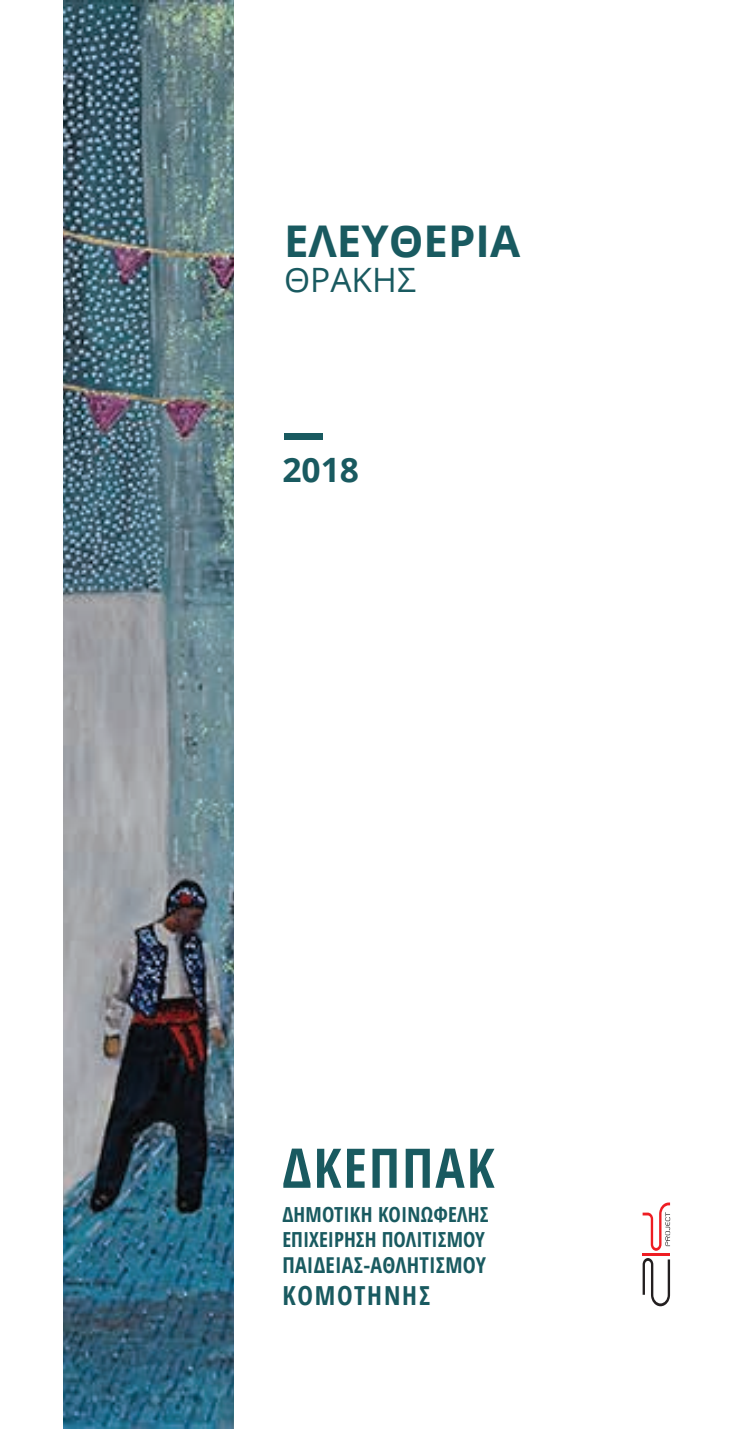
<style>
.page{position:relative;width:734px;height:1429px;background:#fff}
.page>*{position:absolute;margin:0;border:0;box-sizing:border-box;transform-origin:0 0}
.t1{font:700 condensed 54.68px "Open Sans";letter-spacing:.04em;color:#195a60}
.t2{font:700 43.65px "Open Sans";color:#195a60}
.t3{font:33.52px "Open Sans";color:#195a60}
.t4{font:700 33.52px "Open Sans";color:#195a60}
.t5{font:700 condensed 26.32px "Open Sans";letter-spacing:.07em;color:#195a60}
.t6{font:700 condensed 21.82px "Open Sans";letter-spacing:.01em;color:#195a60}
.t7{font:700 condensed 20.7px/25px "Open Sans";color:#195a60}
</style>
<div class="page">
<img style="left:63px;top:0;width:170px;height:1429px">
<div style="left:284px;top:434px;width:38px;height:6px;background:#195a60"></div>
<svg style="left:642px;top:1258px;width:28px;height:48px"></svg>
<hr style="left:642px;top:1253px;width:28px;height:3px;background:#ee1d23">
<svg style="left:642px;top:1202px;width:28px;height:48px"></svg>
<h2 class="t2" style="left:284px;top:210px;width:238px">ΕΛΕΥΘΕΡΙΑ</h2>
<h3 class="t3" style="left:284px;top:257px;width:133px">ΘΡΑΚΗΣ</h3>
<h3 class="t4" style="left:282px;top:446px;width:78px">2018</h3>
<h1 class="t1" style="left:282px;top:1129px;width:214px">ΔΚΕΠΠΑΚ</h1>
<p class="t7" style="left:282px;top:1201px;width:208px">Δημοτική Κοινωφελής<br>Επιχεί ρηση Πολιτισμού</p>
<p class="t6" style="left:282px;top:1250px;width:43px">Παιδεία</p>
<p class="t6" style="left:354px;top:1250px;width:134px">ς-Αθλητισμού</p>
<p class="t5" style="left:282px;top:1276px;width:149px">Κομοτηνής</p>
</div>
